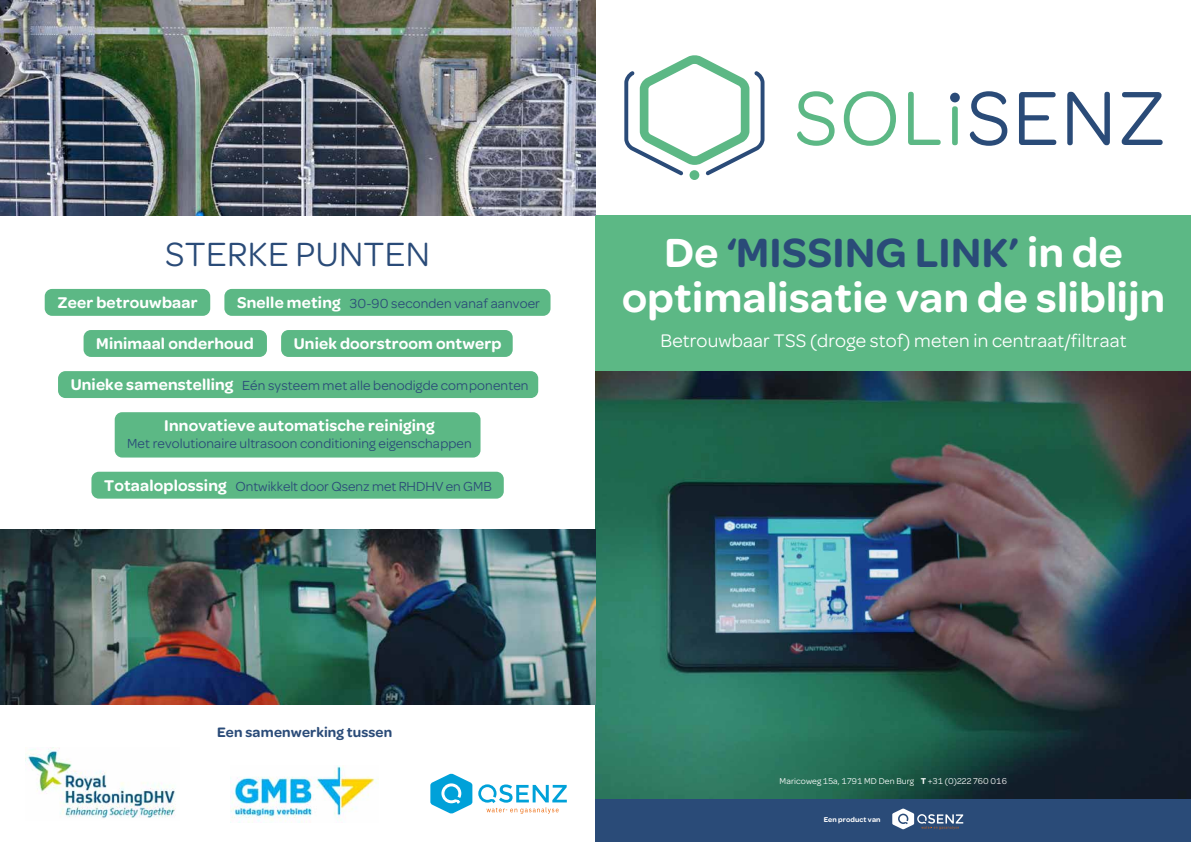
<style>
.page{position:relative;width:1191px;height:842px;background:#fff}
.page>*{position:absolute;margin:0;border:0;box-sizing:border-box;transform-origin:0 0}
.t1{font:600 43.4px/45.1px "Omnes Sparv";letter-spacing:.01em;color:#fff;text-align:center}
.t2{font:35.8px "Omnes Sparv";letter-spacing:.01em;color:#2a4b78}
.t3{font:19.5px "Omnes Sparv";letter-spacing:.01em;color:#fff}
.t4{font:600 16.6px "Omnes Sparv";letter-spacing:.01em;color:#fff}
.t5{font:600 14.6px "Omnes Sparv";letter-spacing:.01em;color:#2a4b78}
.t6{font:14px "Omnes Sparv";letter-spacing:.01em;color:#2a4b78}
.t7{font:9px "Omnes Sparv";letter-spacing:.01em;color:#fff}
.t8{font:600 7.5px "Omnes Sparv";letter-spacing:.01em;color:#fff}
.s1{font-weight:600;font-size:16.6px;color:#fff}
.s2{color:#2a4b78}
.s3{font-weight:600}
</style>
<div class="page">
<div style="left:595px;top:216px;width:596px;height:156px;background:#5cb885"></div>
<div style="left:689px;top:170px;width:10px;height:10px;background:#5cb885;border-radius:50%"></div>
<svg style="left:624px;top:55px;width:140px;height:120px"></svg>
<svg style="left:797px;top:91px;width:37px;height:55px"></svg>
<svg style="left:844px;top:91px;width:52px;height:55px"></svg>
<svg style="left:908px;top:92px;width:32px;height:53px"></svg>
<div style="left:952px;top:106px;width:5px;height:39px;background:#5cb885;border-radius:3px"></div>
<svg style="left:969px;top:91px;width:38px;height:55px"></svg>
<svg style="left:1019px;top:92px;width:37px;height:53px"></svg>
<svg style="left:1067px;top:92px;width:42px;height:53px"></svg>
<svg style="left:1121px;top:92px;width:41px;height:53px"></svg>
<div style="left:950px;top:93px;width:9px;height:9px;background:#2a4b78;border-radius:50%"></div>
<div style="left:595px;top:799px;width:596px;height:43px;background:#2a4b78"></div>
<svg style="left:892px;top:808px;width:71px;height:21px"></svg>
<img style="left:595px;top:372px;width:596px;height:427px">
<img style="left:26px;top:748px;width:150px;height:70px">
<img style="left:231px;top:765px;width:147px;height:57px">
<svg style="left:430px;top:774px;width:42px;height:39px"></svg>
<svg style="left:478px;top:784px;width:89px;height:30px"></svg>
<img style="left:0;top:0;width:595px;height:216px">
<img style="left:0;top:529px;width:595px;height:175px">
<div style="left:224px;top:289px;width:326px;height:27px;background:#5cb885;border-radius:7px"></div>
<div style="left:45px;top:289px;width:165px;height:27px;background:#5cb885;border-radius:7px"></div>
<div style="left:281px;top:330px;width:232px;height:27px;background:#5cb885;border-radius:7px"></div>
<div style="left:84px;top:330px;width:183px;height:27px;background:#5cb885;border-radius:7px"></div>
<div style="left:58px;top:371px;width:480px;height:27px;background:#5cb885;border-radius:7px"></div>
<div style="left:91px;top:472px;width:413px;height:27px;background:#5cb885;border-radius:7px"></div>
<div style="left:115px;top:412px;width:365px;height:45px;background:#5cb885;border-radius:7px"></div>
<h2 class="t2" style="left:165px;top:230px;width:266px">STERKE PUNTEN</h2>
<p class="t4" style="left:57px;top:290px;width:142px">Zeer betrouwbaar</p>
<p class="t4" style="left:96px;top:331px;width:159px">Minimaal onderhoud</p>
<p class="t4" style="left:294px;top:331px;width:209px">Uniek doorstroom ontwerp</p>
<p class="t6" style="left:71px;top:376px;width:459px"><span class="s1">Unieke samenstelling</span> Eén systeem met alle benodigde componenten</p>
<p class="t6" style="left:237px;top:294px;width:304px"><span class="s1">Snelle meting</span> 30-90 seconden vanaf aanvoer</p>
<p class="t4" style="left:164px;top:414px;width:272px">Innovatieve automatische reiniging</p>
<p class="t6" style="left:127px;top:434px;width:346px">Met revolutionaire ultrasoon conditioning eigenschappen</p>
<p class="t6" style="left:104px;top:476px;width:389px"><span class="s1">Totaaloplossing</span> Ontwikkelt door Qsenz met RHDHV en GMB</p>
<h1 class="t1" style="left:622px;top:228px;width:544px">De <span class="s2">‘MISSING LINK’</span> in de optimalisatie van de sliblijn</h1>
<h3 class="t3" style="left:660px;top:328px;width:467px">Betrouwbaar TSS (droge stof) meten in centraat/filtraat</h3>
<p class="t5" style="left:217px;top:721px;width:177px">Een samenwerking tussen</p>
<p class="t7" style="left:779px;top:775px;width:229px">Maricoweg 15a, 1791 MD Den Burg <span class="s3">T</span> +31 (0)222 760 016</p>
<p class="t8" style="left:823px;top:814px;width:58px">Een product van</p>
</div>
